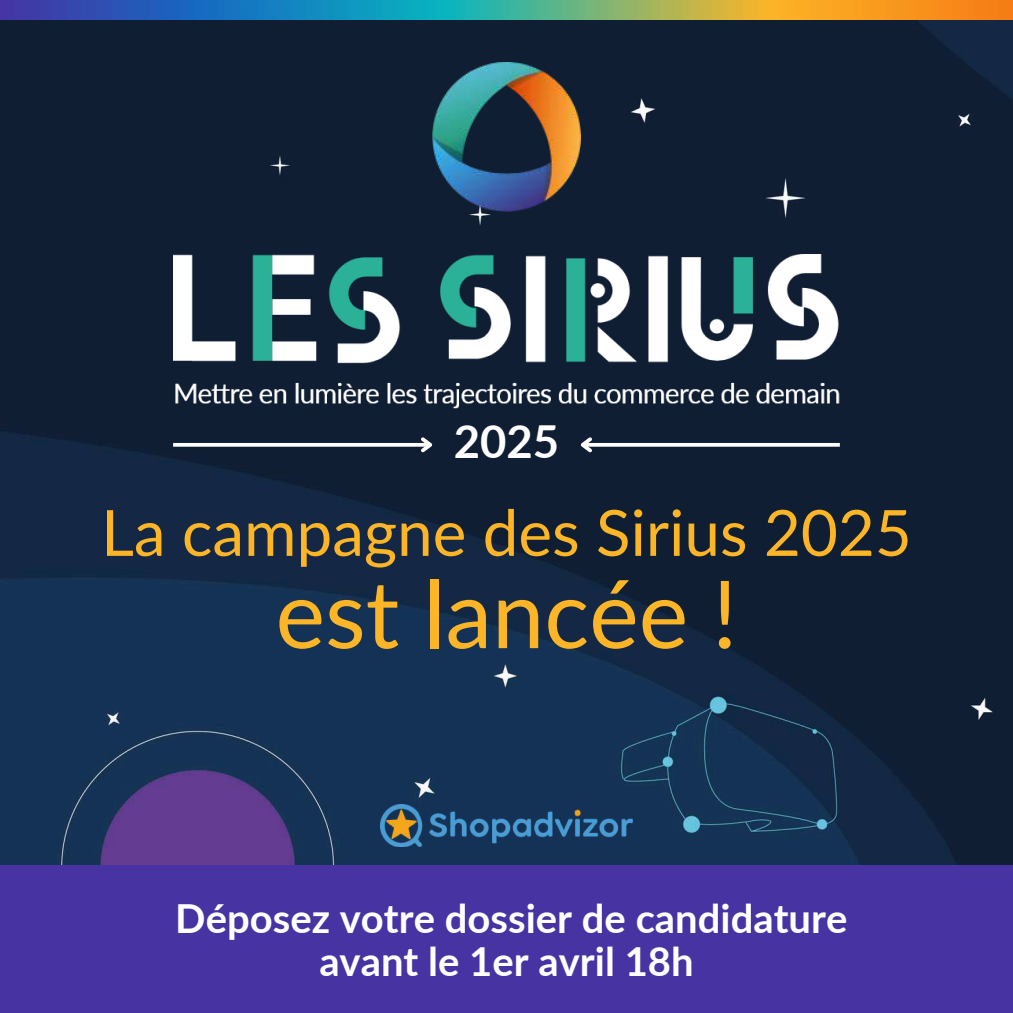
<style>
.page{position:relative;width:1013px;height:1013px;background:#fff}
.page>*{position:absolute;margin:0;border:0;box-sizing:border-box;transform-origin:0 0}
.t1{font:93.75px "Lato";color:#fbb526}
.t2{font:63.75px "Lato";color:#fbb526}
.t3{font:700 45.5px "Lato";color:#fff}
.t4{font:700 40px/43.1px "Lato";color:#fff;text-align:center}
</style>
<div class="page">
<img style="left:0;top:0;width:1012px;height:864px">
<div style="left:0;top:865px;width:1012px;height:147px;background:#4734a2"></div>
<img style="left:173px;top:255px;width:667px;height:153px">
<img style="left:432px;top:63px;width:148px;height:148px">
<hr style="left:173px;top:443px;width:257px;height:3px;background:#fff">
<svg style="left:417px;top:434px;width:19px;height:21px"></svg>
<hr style="left:582px;top:443px;width:257px;height:3px;background:#fff">
<svg style="left:576px;top:434px;width:19px;height:21px"></svg>
<img style="left:380px;top:804px;width:252px;height:42px">
<p class="t3" style="left:454px;top:413px;width:107px">2025</p>
<h2 class="t2" style="left:101px;top:493px;width:812px">La campagne des Sirius 2025</h2>
<h1 class="t1" style="left:275px;top:555px;width:463px">est lancée !</h1>
<p class="t4" style="left:175px;top:895px;width:673px">Déposez votre dossier de candidature avant le 1er avril 18h</p>
</div>
